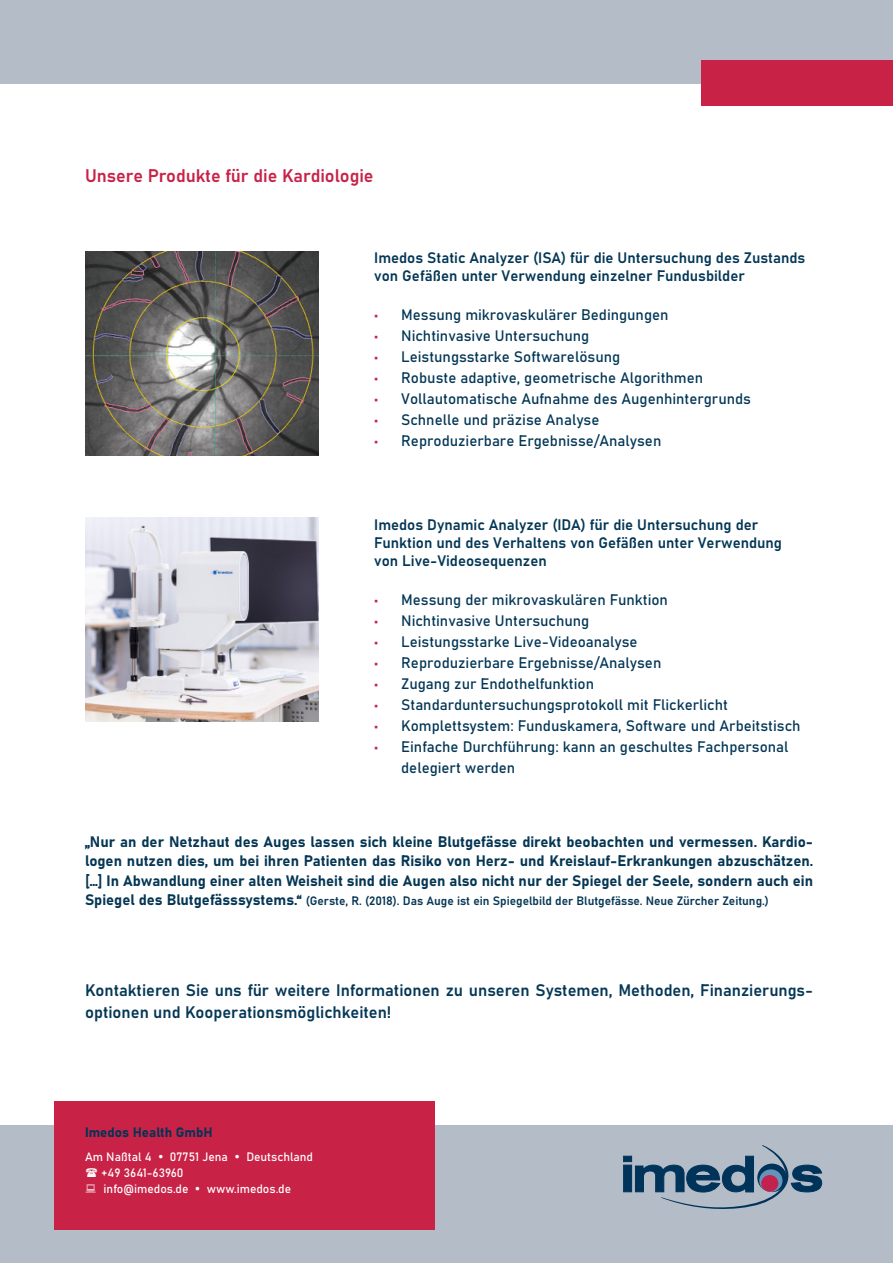
<style>
.page{position:relative;width:893px;height:1263px;background:#fff}
.page>*{position:absolute;margin:0;border:0;box-sizing:border-box;transform-origin:0 0}
.t1{font:18px "Bahnschrift";color:#c82247}
.t2{font:16.5px/21.6px "Bahnschrift";color:#053756}
.t3{font:15px/18px "Bahnschrift";color:#043756}
.t4{font:15px/19.5px "Bahnschrift";color:#053654;text-align:justify}
.t5{font:13.5px "Bahnschrift";color:#003456}
.t6{font:12px "Bahnschrift";color:#053654}
.t7{font:12px "Bahnschrift";color:#fff}
.s1{color:#c3224f}
.s2{font-size:15px}
</style>
<div class="page">
<div style="left:0;top:0;width:893px;height:84px;background:#b4bcc8"></div>
<div style="left:0;top:1126px;width:893px;height:137px;background:#b4bcc8"></div>
<div style="left:701px;top:61px;width:192px;height:45px;background:#c82247"></div>
<div style="left:54px;top:1101px;width:380px;height:129px;background:#c82247"></div>
<img style="left:85px;top:251px;width:234px;height:205px">
<img style="left:85px;top:517px;width:234px;height:204px">
<svg style="left:623px;top:1145px;width:199px;height:64px"></svg>
<svg style="left:757px;top:1163px;width:30px;height:29px"></svg>
<svg style="left:759px;top:1169px;width:23px;height:23px"></svg>
<div style="left:761px;top:1175px;width:17px;height:17px;background:#c3224f;border-radius:50%"></div>
<p class="t1" style="left:85px;top:162px;width:290px">Unsere Produkte für die Kardiologie</p>
<p class="t3" style="left:374px;top:248px;width:433px">Imedos Static Analyzer (ISA) für die Untersuchung des Zustands von Gefäßen unter Verwendung einzelner Fundusbilder</p>
<p class="t3" style="left:374px;top:305px;width:296px"><span class="s1">•</span> Messung mikrovaskulärer Bedingungen</p>
<p class="t3" style="left:374px;top:326px;width:217px"><span class="s1">•</span> Nichtinvasive Untersuchung</p>
<p class="t3" style="left:374px;top:347px;width:247px"><span class="s1">•</span> Leistungsstarke Softwarelösung</p>
<p class="t3" style="left:374px;top:368px;width:330px"><span class="s1">•</span> Robuste adaptive, geometrische Algorithmen</p>
<p class="t3" style="left:374px;top:389px;width:378px"><span class="s1">•</span> Vollautomatische Aufnahme des Augenhintergrunds</p>
<p class="t3" style="left:374px;top:410px;width:227px"><span class="s1">•</span> Schnelle und präzise Analyse</p>
<p class="t3" style="left:374px;top:431px;width:289px"><span class="s1">•</span> Reproduzierbare Ergebnisse/Analysen</p>
<p class="t3" style="left:374px;top:514px;width:409px">Imedos Dynamic Analyzer (IDA) für die Untersuchung der<br>Funktion und des Verhaltens von Gefäßen unter Verwendung von Live-Videosequenzen</p>
<p class="t3" style="left:374px;top:589px;width:295px"><span class="s1">•</span> Messung der mikrovaskulären Funktion</p>
<p class="t3" style="left:374px;top:610px;width:217px"><span class="s1">•</span> Nichtinvasive Untersuchung</p>
<p class="t3" style="left:374px;top:631px;width:265px"><span class="s1">•</span> Leistungsstarke Live-Videoanalyse</p>
<p class="t3" style="left:374px;top:652px;width:289px"><span class="s1">•</span> Reproduzierbare Ergebnisse/Analysen</p>
<p class="t3" style="left:374px;top:673px;width:221px"><span class="s1">•</span> Zugang zur Endothelfunktion</p>
<p class="t3" style="left:374px;top:694px;width:355px"><span class="s1">•</span> Standarduntersuchungsprotokoll mit Flickerlicht</p>
<p class="t3" style="left:374px;top:715px;width:428px"><span class="s1">•</span> Komplettsystem: Funduskamera, Software und Arbeitstisch</p>
<p class="t3" style="left:401px;top:735px;width:389px;line-height:21px;text-indent:-27px"><span class="s1">•</span> Einfache Durchführung: kann an geschultes Fachpersonal delegiert werden</p>
<p class="t4" style="left:85px;top:831px;width:730px">„Nur an der Netzhaut des Auges lassen sich kleine Blutgefässe direkt beobachten und vermessen. Kardio&shy;logen nutzen dies, um bei ihren Patienten das Risiko von Herz- und Kreislauf-Erkrankungen abzuschätzen. […] In Abwandlung einer alten Weisheit sind die Augen also nicht nur der Spiegel der Seele, sondern auch ein</p>
<p class="t6" style="left:85px;top:892px;width:685px"><span class="s2">Spiegel des Blutgefässsystems.“</span> (Gerste, R. (2018). Das Auge ist ein Spiegelbild der Blutgefässe. Neue Zürcher Zeitung.)</p>
<p class="t2" style="left:85px;top:979px;width:729px">Kontaktieren Sie uns für weitere Informationen zu unseren Systemen, Methoden, Finanzierungs&shy;optionen und Kooperationsmöglichkeiten!</p>
<p class="t5" style="left:85px;top:1121px;width:129px">Imedos Health GmbH</p>
<p class="t7" style="left:85px;top:1148px;width:229px">Am Naßtal 4 • 07751 Jena • Deutschland</p>
<p class="t7" style="left:101px;top:1164px;width:84px">+49 3641-63960</p>
<p class="t7" style="left:104px;top:1179px;width:189px">info@imedos.de • www.imedos.de</p>
</div>
